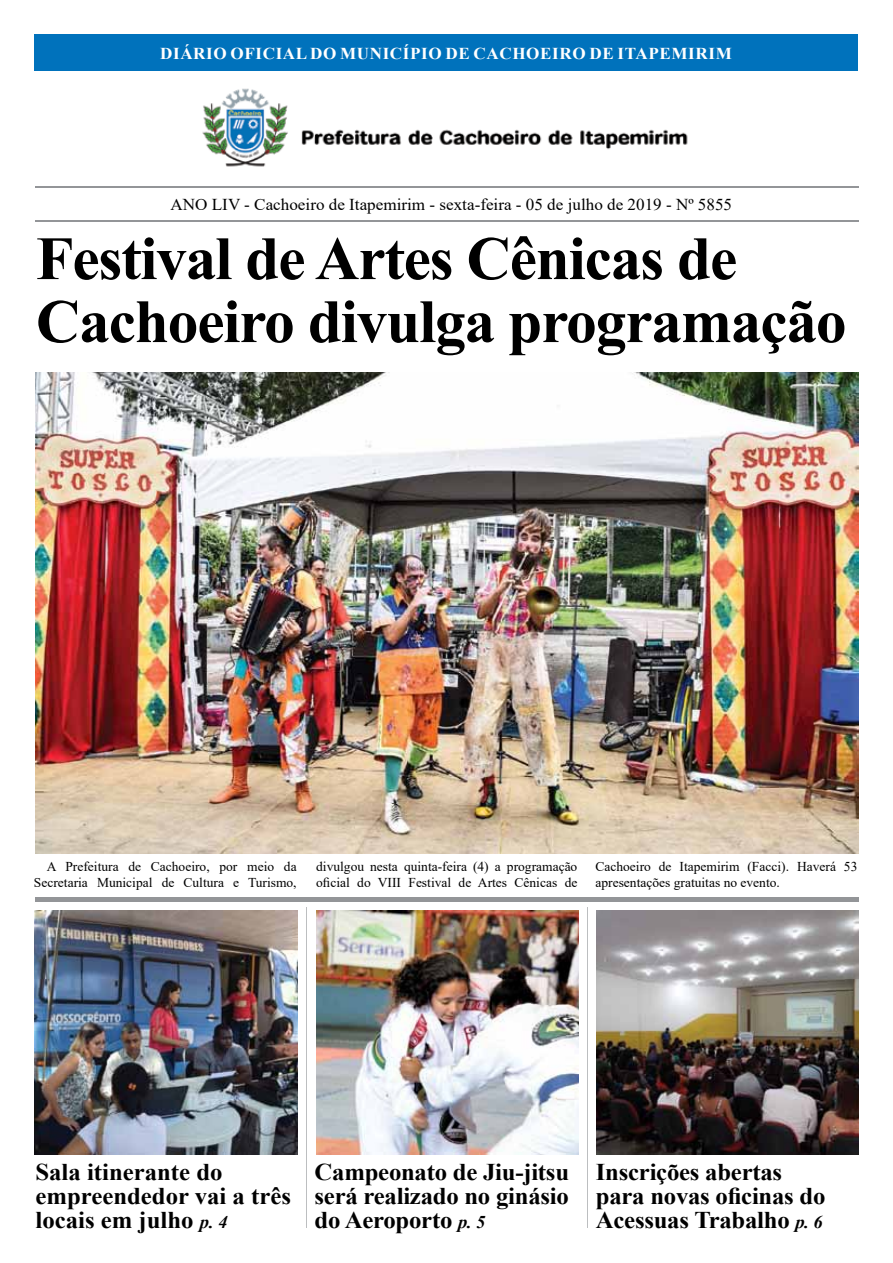
<style>
.page{position:relative;width:893px;height:1263px;background:#fff}
.page>*{position:absolute;margin:0;border:0;box-sizing:border-box;transform-origin:0 0}
.t1{font:700 61.5px/63px "Times New Roman";letter-spacing:-.02em;color:#000}
.t2{font:700 24px/24px "Times New Roman";letter-spacing:-.01em;color:#000}
.t3{font:16.65px "Times New Roman";color:#000}
.t4{font:700 16.65px "Times New Roman";letter-spacing:.035em;color:#fff}
.t5{font:13.5px/16.2px "Times New Roman";color:#000}
.s1{font-style:italic;font-size:18px}
</style>
<div class="page">
<img style="left:316px;top:910px;width:262px;height:244px">
<img style="left:202px;top:88px;width:486px;height:79px">
<div style="left:34px;top:34px;width:824px;height:37px;background:#0072bc"></div>
<hr style="left:34px;top:186px;width:824px;height:2px;background:#939598">
<hr style="left:35px;top:220px;width:824px;height:2px;background:#939598">
<img style="left:36px;top:372px;width:822px;height:482px">
<img style="left:596px;top:910px;width:263px;height:244px">
<hr style="left:35px;top:897px;width:824px;height:4px;background:#939598">
<img style="left:34px;top:910px;width:264px;height:244px">
<p class="t4" style="left:160px;top:41px;width:573px">DIÁRIO OFICIAL DO MUNICÍPIO DE CACHOEIRO DE ITAPEMIRIM</p>
<p class="t3" style="left:171px;top:192px;width:563px">ANO LIV - Cachoeiro de Itapemirim - sexta-feira - 05 de julho de 2019 - Nº 5855</p>
<h1 class="t1" style="left:36px;top:225px;width:812px">Festival de Artes Cênicas de<br>Cachoeiro divulga programação</h1>
<p class="t5" style="left:34px;top:858px;width:264px;text-align:right">A Prefeitura de Cachoeiro, por meio da<br>Secretaria Municipal de Cultura e Turismo,</p>
<p class="t5" style="left:316px;top:858px;width:263px">divulgou nesta quinta-feira (4) a programação oficial do VIII Festival de Artes Cênicas de</p>
<p class="t5" style="left:595px;top:858px;width:263px">Cachoeiro de Itapemirim (Facci). Haverá 53 apresentações gratuitas no evento.</p>
<h2 class="t2" style="left:35px;top:1159px;width:257px">Sala itinerante do empreendedor vai a três locais em julho <span class="s1">p. 4</span></h2>
<h2 class="t2" style="left:315px;top:1160px;width:256px;text-align:justify">Campeonato de Jiu-jitsu será realizado no ginásio do Aeroporto <span class="s1">p. 5</span></h2>
<h2 class="t2" style="left:596px;top:1160px;width:231px">Inscrições abertas para novas oficinas do<br>Acessuas Trabalho <span class="s1">p. 6</span></h2>
</div>
